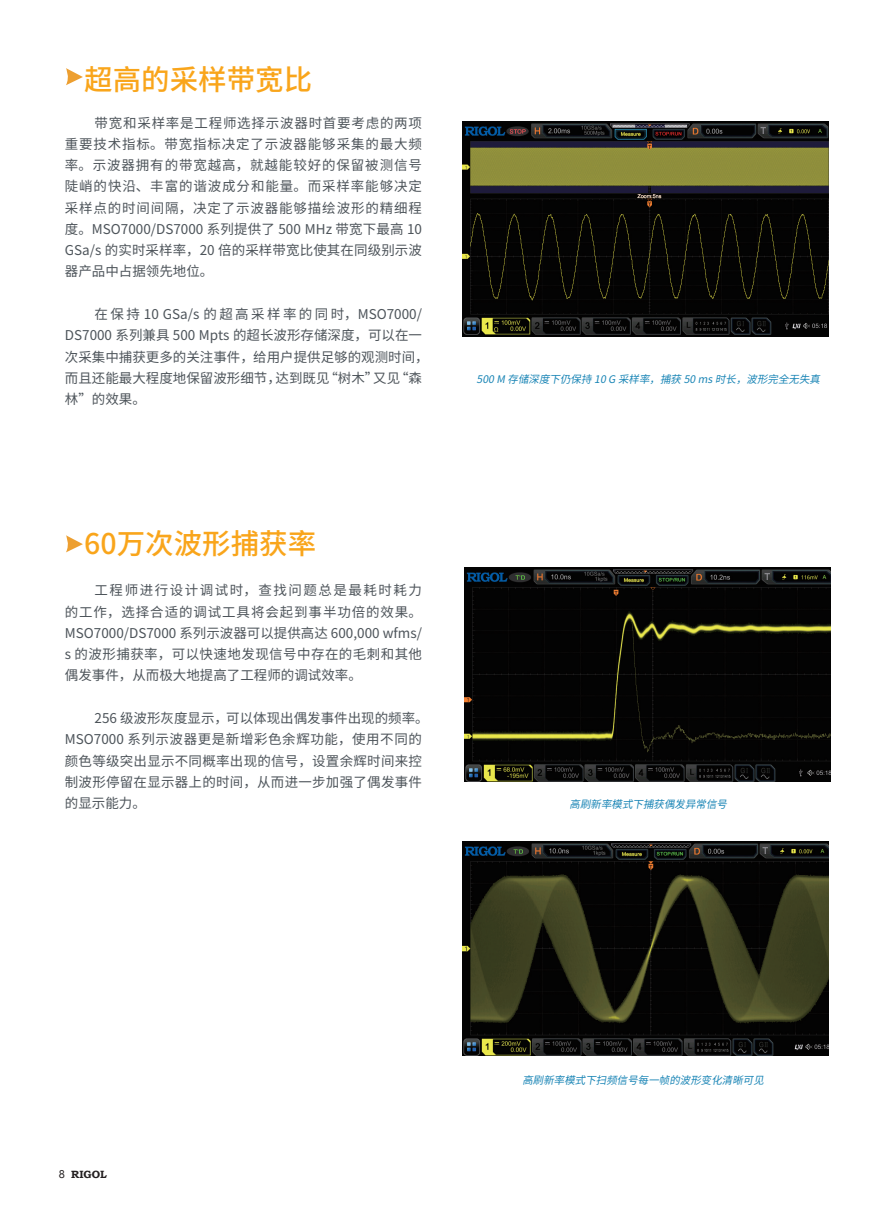
<style>
.page{position:relative;width:893px;height:1212px;background:#fff}
.page>*{position:absolute;margin:0;border:0;box-sizing:border-box;transform-origin:0 0}
.t1{font:500 28.5px "Noto Sans Hans";color:#f9a51b}
.t2{font:13.5px/21.3px "Noto Sans Hans";color:#4d545a;text-align:justify}
.t3{font:13.5px/21.3px "Noto Sans Hans";letter-spacing:.02em;color:#4d545a}
.t4{font:italic 10.5px "Noto Sans Hans";color:#1884b5}
.t5{font:700 10.5px "Bookman Old Style";color:#231f20}
.s1{font-family:"Microsoft Ya Hei";font-weight:400}
</style>
<div class="page">
<img style="left:463px;top:841px;width:365px;height:214px">
<img style="left:465px;top:567px;width:365px;height:214px">
<svg style="left:66px;top:535px;width:17px;height:17px"></svg>
<svg style="left:66px;top:68px;width:17px;height:17px"></svg>
<img style="left:463px;top:122px;width:365px;height:214px">
<h1 class="t1" style="left:84px;top:64px;width:230px">超高的采样带宽比</h1>
<p class="t2" style="left:65px;top:112px;width:359px;text-indent:30px">带宽和采样率是工程师选择示波器时首要考虑的两项重要技术指标。带宽指标决定了示波器能够采集的最大频率。示波器拥有的带宽越高，就越能较好的保留被测信号陡峭的快沿、丰富的谐波成分和能量。而采样率能够决定采样点的时间间隔，决定了示波器能够描绘波形的精细程度。MSO7000/DS7000 系列提供了 500 MHz 带宽下最高 10<br>GSa/s 的实时采样率，20 倍的采样带宽比使其在同级别示波器产品中占据领先地位。</p>
<p class="t2" style="left:65px;top:304px;width:365px;text-align:left;text-indent:30px">在保持 10 GSa/s 的超高采样率的同时，MSO7000/<br>DS7000 系列兼具 500 Mpts 的超长波形存储深度，可以在一次采集中捕获更多的关注事件，给用户提供足够的观测时间，而且还能最大程度地保留波形细节，达到既见“树木”又见“森林”的效果。</p>
<h1 class="t1" style="left:84px;top:528px;width:233px">60万次波形捕获率</h1>
<p class="t2" style="left:65px;top:580px;width:359px;text-indent:30px">工程师进行设计调试时，查找问题总是最耗时耗力的工作，选择合适的调试工具将会起到事半功倍的效果。MSO7000/DS7000 系列示波器可以提供高达 600,000 wfms/ s 的波形捕获率，可以快速地发现信号中存在的毛刺和其他偶发事件，从而极大地提高了工程师的调试效率。</p>
<p class="t3" style="left:65px;top:708px;width:365px;text-indent:30px">256 级波形灰度显示，可以体现出偶发事件出现的频率。<br>MSO7000 系列示波器更是新增彩色余辉功能，使用不同的颜色等级突出显示不同概率出现的信号，设置余辉时间来控制波形停留在显示器上的时间，从而进一步加强了偶发事件的显示能力。</p>
<p class="t4" style="left:477px;top:373px;width:350px">500M 存储深度下仍保持 10G 采样率，捕获 50ms 时长，波形完全无失真</p>
<p class="t4" style="left:569px;top:798px;width:164px">高刷新率模式下捕获偶发异常信号</p>
<p class="t5" style="left:59px;top:1167px;width:50px"><span class="s1">8</span> RIGOL</p>
<p class="t4" style="left:522px;top:1074px;width:248px">高刷新率模式下扫频信号每一帧的波形变化清晰可见</p>
</div>
